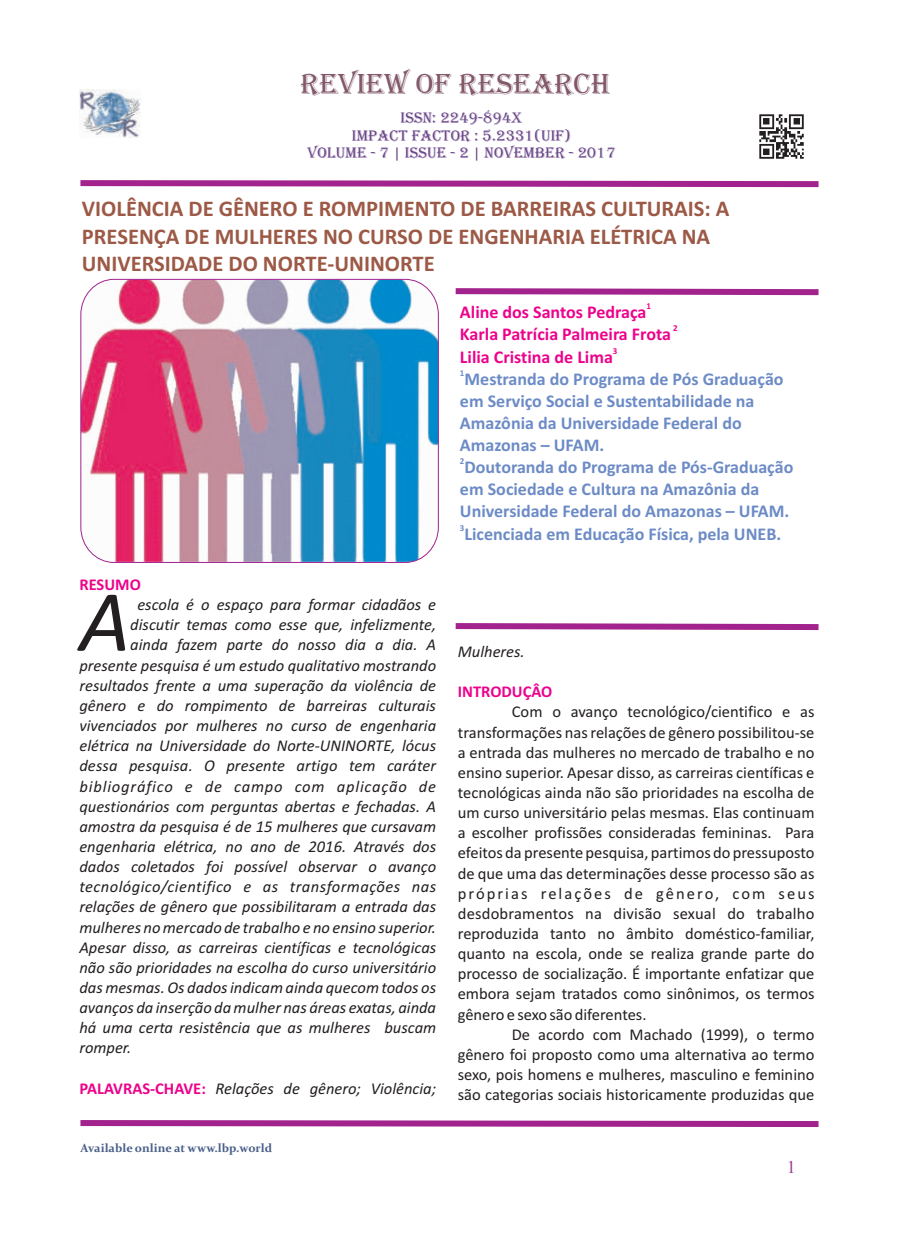
<style>
.page{position:relative;width:898px;height:1242px;background:#fff}
.page>*{position:absolute;margin:0;border:0;box-sizing:border-box;transform-origin:0 0}
.t1{font:italic 87.75px "Calibri";color:#231f20}
.t2{font:30px "Algerian";color:#83586a}
.t3{font:700 22.5px/27.5px "Calibri";color:#9c5946}
.t4{font:700 18px/21.9px "Calibri";color:#6c8bc6}
.t5{font:700 18px "Calibri";color:#ed028c}
.t6{font:18px "Times New Roman";color:#9c3d96}
.t7{font:italic 16.5px "Calibri";color:#231f20}
.t8{font:16.5px/20.1px "Calibri";color:#231f20;text-align:justify}
.t9{font:italic 16.5px "Calibri";letter-spacing:.025em;color:#231f20}
.t10{font:italic 16.5px "Calibri";letter-spacing:.05em;color:#231f20}
.t11{font:700 16.5px "Calibri";color:#ed028c}
.t12{font:15.75px/17.5px "Algerian";color:#674287;text-align:center}
.t13{font:700 12px "Constantia";color:#485e88}
.t14{font:700 9px "Calibri";color:#ed028c}
.t15{font:700 9px "Calibri";color:#6c8bc6}
</style>
<div class="page">
<svg style="left:80px;top:1120px;width:739px;height:7px;background:#af429e"></svg>
<img style="left:81px;top:279px;width:357px;height:283px;border-radius:34px">
<div style="left:80px;top:279px;width:358px;height:284px;border:1px solid #a2238e;border-radius:34px"></div>
<svg style="left:455px;top:288px;width:364px;height:8px;background:#b95aaa"></svg>
<svg style="left:455px;top:623px;width:364px;height:8px;background:#b95aaa"></svg>
<svg style="left:80px;top:180px;width:739px;height:8px;background:#b959aa"></svg>
<img style="left:759px;top:114px;width:45px;height:45px">
<img style="left:80px;top:89px;width:60px;height:49px">
<h2 class="t2" style="left:300px;top:68px;width:311px">REVIEW OF RESEARCH</h2>
<p class="t12" style="left:307px;top:109px;width:309px">ISSN: 2249-894X<br>IMPACT FACTOR : 5.2331(UIF)<br>VOLUME - 7 | ISSUE - 2 | NOVEMBER - 2017</p>
<h3 class="t3" style="left:82px;top:197px;width:649px">VIOLÊNCIA DE GÊNERO E ROMPIMENTO DE BARREIRAS CULTURAIS: A<br>PRESENÇA DE MULHERES NO CURSO DE ENGENHARIA ELÉTRICA NA<br>UNIVERSIDADE DO NORTE-UNINORTE</h3>
<p class="t14" style="left:646px;top:302px;width:6px">1</p>
<p class="t5" style="left:460px;top:304px;width:188px">Aline dos Santos Pedraça</p>
<p class="t11" style="left:79px;top:577px;width:63px">RESUMO</p>
<h1 class="t1" style="left:79px;top:585px;width:52px">A</h1>
<p class="t7" style="left:137px;top:598px;width:300px">escola é o espaço para formar cidadãos e</p>
<p class="t7" style="left:130px;top:618px;width:307px">discutir temas como esse que, infelizmente,</p>
<p class="t7" style="left:130px;top:638px;width:307px">ainda fazem parte do nosso dia a dia. A</p>
<p class="t7" style="left:79px;top:658px;width:358px">presente pesquisa é um estudo qualitativo mostrando</p>
<p class="t7" style="left:79px;top:678px;width:358px">resultados frente a uma superação da violência de</p>
<p class="t7" style="left:79px;top:698px;width:358px">gênero e do rompimento de barreiras culturais</p>
<p class="t7" style="left:79px;top:718px;width:358px">vivenciados por mulheres no curso de engenharia</p>
<p class="t7" style="left:79px;top:739px;width:358px">elétrica na Universidade do Norte-UNINORTE, lócus</p>
<p class="t7" style="left:79px;top:759px;width:358px">dessa pesquisa. O presente artigo tem caráter</p>
<p class="t10" style="left:79px;top:779px;width:358px">bibliográfico e de campo com aplicação de</p>
<p class="t7" style="left:79px;top:799px;width:358px">questionários com perguntas abertas e fechadas. A</p>
<p class="t7" style="left:79px;top:819px;width:358px">amostra da pesquisa é de 15 mulheres que cursavam</p>
<p class="t7" style="left:79px;top:839px;width:358px">engenharia elétrica, no ano de 2016. Através dos</p>
<p class="t7" style="left:79px;top:859px;width:358px">dados coletados foi possível observar o avanço</p>
<p class="t9" style="left:79px;top:880px;width:358px">tecnológico/cientifico e as transformações nas</p>
<p class="t7" style="left:79px;top:900px;width:358px">relações de gênero que possibilitaram a entrada das</p>
<p class="t7" style="left:79px;top:920px;width:358px">mulheres no mercado de trabalho e no ensino superior.</p>
<p class="t7" style="left:79px;top:940px;width:358px">Apesar disso, as carreiras científicas e tecnológicas</p>
<p class="t7" style="left:79px;top:960px;width:358px">não são prioridades na escolha do curso universitário</p>
<p class="t7" style="left:79px;top:980px;width:358px">das mesmas. Os dados indicam ainda quecom todos os</p>
<p class="t7" style="left:79px;top:1000px;width:358px">avanços da inserção da mulher nas áreas exatas, ainda</p>
<p class="t7" style="left:79px;top:1021px;width:358px">há uma certa resistência que as mulheres buscam</p>
<p class="t7" style="left:79px;top:1041px;width:54px">romper.</p>
<p class="t7" style="left:215px;top:1081px;width:222px">Relações de gênero; Violência;</p>
<p class="t11" style="left:79px;top:1081px;width:128px">PALAVRAS-CHAVE:</p>
<p class="t13" style="left:81px;top:1143px;width:193px">Available online at www.lbp.world</p>
<p class="t14" style="left:672px;top:324px;width:6px">2</p>
<p class="t5" style="left:460px;top:327px;width:212px">Karla Patrícia Palmeira Frota</p>
<p class="t14" style="left:612px;top:347px;width:6px">3</p>
<p class="t5" style="left:460px;top:349px;width:154px">Lilia Cristina de Lima</p>
<p class="t15" style="left:460px;top:369px;width:6px">1</p>
<p class="t4" style="left:460px;top:369px;width:325px">Mestranda do Programa de Pós Graduação em Serviço Social e Sustentabilidade na Amazônia da Universidade Federal do Amazonas – UFAM.</p>
<p class="t15" style="left:460px;top:457px;width:6px">2</p>
<p class="t4" style="left:460px;top:458px;width:335px">Doutoranda do Programa de Pós-Graduação em Sociedade e Cultura na Amazônia da<br>Universidade Federal do Amazonas – UFAM.</p>
<p class="t15" style="left:460px;top:524px;width:6px">3</p>
<p class="t4" style="left:464px;top:524px;width:318px">Licenciada em Educação Física, pela UNEB.</p>
<p class="t7" style="left:457px;top:644px;width:68px">Mulheres.</p>
<p class="t11" style="left:457px;top:685px;width:96px">INTRODUÇÂO</p>
<p class="t8" style="left:457px;top:703px;width:358px;text-indent:54px">Com o avanço tecnológico/cientifico e as transformações nas relações de gênero possibilitou-se a entrada das mulheres no mercado de trabalho e no ensino superior. Apesar disso, as carreiras científicas e tecnológicas ainda não são prioridades na escolha de um curso universitário pelas mesmas. Elas continuam a escolher profissões consideradas femininas. Para efeitos da presente pesquisa, partimos do pressuposto de que uma das determinações desse processo são as próprias relações de gênero, com seus desdobramentos na divisão sexual do trabalho reproduzida tanto no âmbito doméstico-familiar, quanto na escola, onde se realiza grande parte do processo de socialização. É importante enfatizar que embora sejam tratados como sinônimos, os termos gênero e sexo são diferentes.</p>
<p class="t8" style="left:457px;top:1025px;width:358px;text-indent:54px">De acordo com Machado (1999), o termo gênero foi proposto como uma alternativa ao termo sexo, pois homens e mulheres, masculino e feminino são categorias sociais historicamente produzidas que</p>
<p class="t6" style="left:786px;top:1160px;width:10px">1</p>
</div>
